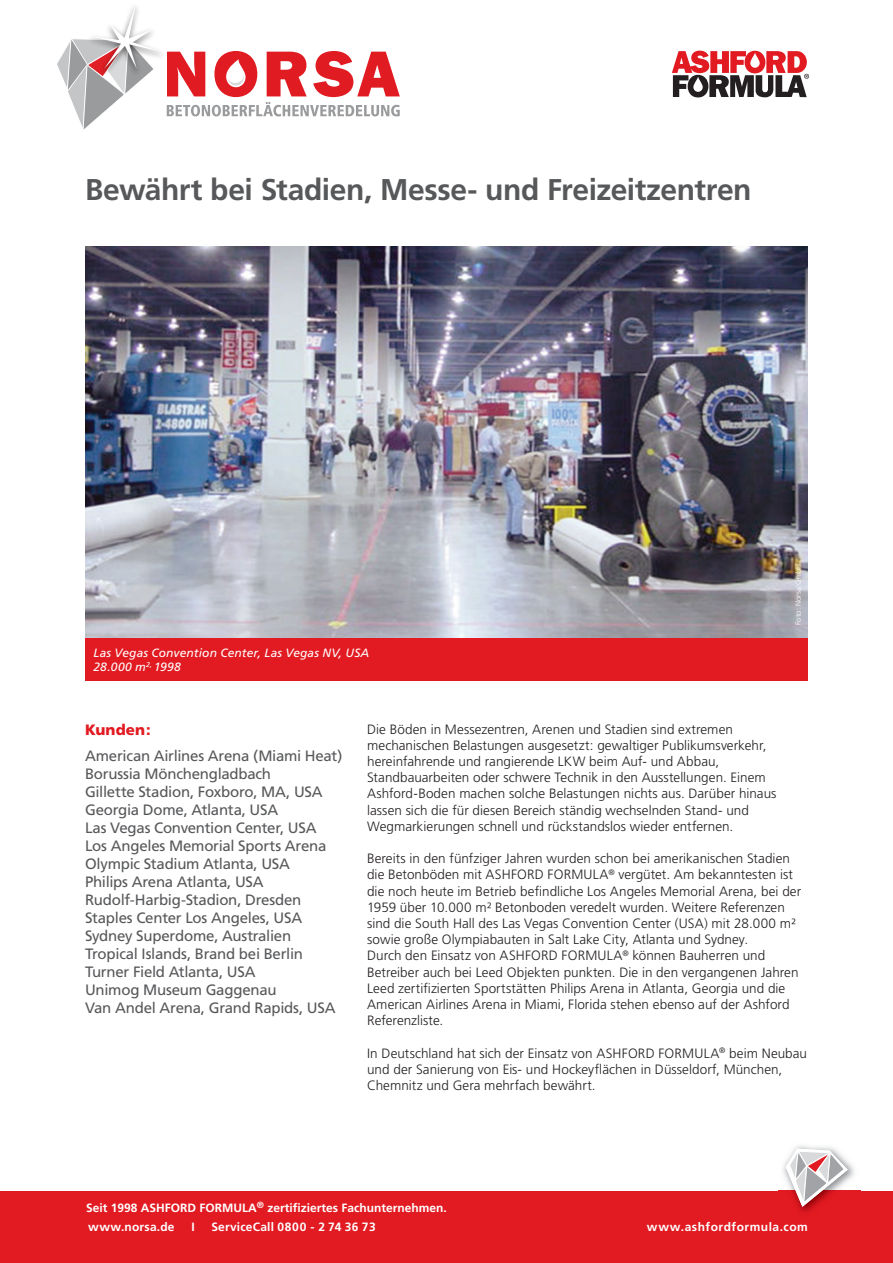
<style>
.page{position:relative;width:893px;height:1263px;background:#fff}
.page>*{position:absolute;margin:0;border:0;box-sizing:border-box;transform-origin:0 0}
.t1{font:700 30px "Frutiger";letter-spacing:-.015em;color:#57585a}
.ÜS_schwarz{font:15px "Frutiger";letter-spacing:-.015em;color:#57585a}
.ÜS_schwarz-2{font:900 15px "Frutiger";letter-spacing:.01em;color:#e21a21}
.t2{font:300 13.5px/16.2px "Frutiger";letter-spacing:.005em;color:#231f20}
.t3{font:700 12px/18px "Frutiger";color:#fff}
.fließtext{font:italic 12px "Frutiger";letter-spacing:.01em;color:#fff}
.t4{font:700 12px "Frutiger";letter-spacing:.02em;color:#fff}
.t5{font:700 12px "Frutiger";letter-spacing:.04em;color:#fff}
.fließtext-2{font:300 7.5px "Frutiger";letter-spacing:.02em;color:#fff}
</style>
<div class="page">
<img style="left:85px;top:247px;width:723px;height:391px">
<div style="left:0;top:1191px;width:893px;height:72px;background:#e21a21"></div>
<svg style="left:672px;top:50px;width:137px;height:48px"></svg>
<svg style="left:57px;top:7px;width:343px;height:123px"></svg>
<img style="left:778px;top:1145px;width:83px;height:67px">
<svg style="left:786px;top:1149px;width:62px;height:58px"></svg>
<div style="left:85px;top:638px;width:723px;height:42px;background:#e21a21"></div>
<p class="t1" style="left:85px;top:172px;width:668px">Bewährt bei Stadien, Messe- und Freizeitzentren</p>
<p class="fließtext" style="left:94px;top:645px;width:277px">Las Vegas Convention Center, Las Vegas NV, USA</p>
<p class="fließtext" style="left:94px;top:660px;width:89px">28.000 m<sup>2,</sup> 1998</p>
<p class="fließtext-2" style="left:794px;top:625px;width:63px;rotate:-90deg">Foto: Norsa GmbH</p>
<p class="ÜS_schwarz-2" style="left:85px;top:720px;width:67px">Kunden:</p>
<p class="ÜS_schwarz" style="left:85px;top:747px;width:259px">American Airlines Arena (Miami Heat)</p>
<p class="ÜS_schwarz" style="left:85px;top:765px;width:188px">Borussia Mönchengladbach</p>
<p class="ÜS_schwarz" style="left:85px;top:783px;width:239px">Gillette Stadion, Foxboro, MA, USA</p>
<p class="ÜS_schwarz" style="left:85px;top:801px;width:195px">Georgia Dome, Atlanta, USA</p>
<p class="ÜS_schwarz" style="left:85px;top:819px;width:233px">Las Vegas Convention Center, USA</p>
<p class="ÜS_schwarz" style="left:85px;top:837px;width:243px">Los Angeles Memorial Sports Arena</p>
<p class="ÜS_schwarz" style="left:85px;top:855px;width:206px">Olympic Stadium Atlanta, USA</p>
<p class="ÜS_schwarz" style="left:85px;top:873px;width:180px">Philips Arena Atlanta, USA</p>
<p class="ÜS_schwarz" style="left:85px;top:891px;width:218px">Rudolf-Harbig-Stadion, Dresden</p>
<p class="ÜS_schwarz" style="left:85px;top:909px;width:219px">Staples Center Los Angeles, USA</p>
<p class="ÜS_schwarz" style="left:85px;top:927px;width:208px">Sydney Superdome, Australien</p>
<p class="ÜS_schwarz" style="left:85px;top:945px;width:219px">Tropical Islands, Brand bei Berlin</p>
<p class="ÜS_schwarz" style="left:85px;top:963px;width:172px">Turner Field Atlanta, USA</p>
<p class="ÜS_schwarz" style="left:85px;top:981px;width:193px">Unimog Museum Gaggenau</p>
<p class="ÜS_schwarz" style="left:85px;top:999px;width:252px">Van Andel Arena, Grand Rapids, USA</p>
<p class="t2" style="left:367px;top:721px;width:411px">Die Böden in Messezentren, Arenen und Stadien sind extremen mechanischen Belastungen ausgesetzt: gewaltiger Publikumsverkehr, hereinfahrende und rangierende LKW beim Auf- und Abbau, Standbauarbeiten oder schwere Technik in den Ausstellungen. Einem Ashford-Boden machen solche Belastungen nichts aus. Darüber hinaus lassen sich die für diesen Bereich ständig wechselnden Stand- und Wegmarkierungen schnell und rückstandslos wieder entfernen.</p>
<p class="t2" style="left:367px;top:850px;width:436px">Bereits in den fünfziger Jahren wurden schon bei amerikanischen Stadien die Betonböden mit ASHFORD FORMULA<sup>®</sup> vergütet. Am bekanntesten ist die noch heute im Betrieb befindliche Los Angeles Memorial Arena, bei der</p>
<p class="t2" style="left:367px;top:899px;width:419px">1959 über 10.000 m² Betonboden veredelt wurden. Weitere Referenzen</p>
<p class="t2" style="left:367px;top:915px;width:430px">sind die South Hall des Las Vegas Convention Center (USA) mit 28.000 m²</p>
<p class="t2" style="left:367px;top:931px;width:382px">sowie große Olympiabauten in Salt Lake City, Atlanta und Sydney.</p>
<p class="t2" style="left:367px;top:948px;width:400px">Durch den Einsatz von ASHFORD FORMULA<sup>®</sup> können Bauherren und</p>
<p class="t2" style="left:367px;top:964px;width:433px">Betreiber auch bei Leed Objekten punkten. Die in den vergangenen Jahren</p>
<p class="t2" style="left:367px;top:980px;width:420px">Leed zertifizierten Sportstätten Philips Arena in Atlanta, Georgia und die</p>
<p class="t2" style="left:367px;top:996px;width:424px">American Airlines Arena in Miami, Florida stehen ebenso auf der Ashford</p>
<p class="t2" style="left:367px;top:1012px;width:78px">Referenzliste.</p>
<p class="t2" style="left:367px;top:1045px;width:441px">In Deutschland hat sich der Einsatz von ASHFORD FORMULA<sup>®</sup> beim Neubau und der Sanierung von Eis- und Hockeyflächen in Düsseldorf, München,<br>Chemnitz und Gera mehrfach bewährt.</p>
<p class="t3" style="left:86px;top:1199px;width:362px">Seit 1998 ASHFORD FORMULA<sup>®</sup> zertifiziertes Fachunternehmen. www.norsa.de</p>
<p class="t3" style="left:191px;top:1217px;width:5px">I</p>
<p class="t4" style="left:211px;top:1219px;width:166px">ServiceCall 0800 - 2 74 36 73</p>
<p class="t5" style="left:647px;top:1219px;width:163px">www.ashfordformula.com</p>
</div>
